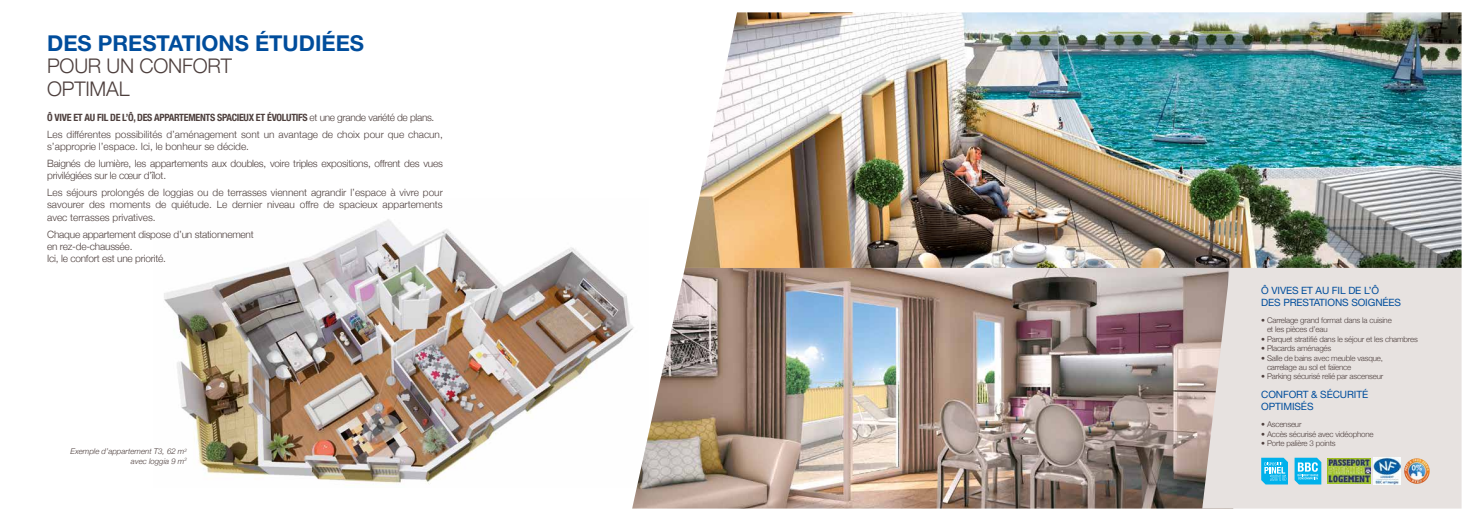
<style>
.page{position:relative;width:1474px;height:521px;background:#fff}
.page>*{position:absolute;margin:0;border:0;box-sizing:border-box;transform-origin:0 0}
.t1{font:700 21.88px "Helvetica Neue";color:#004d9c}
.t2{font:300 20.12px "Helvetica Neue";color:#4d3f3d}
.t3{font:300 10.06px/17.1px "Helvetica Neue";color:#4d3f3d}
.t4{font:300 10.06px/12.1px "Helvetica Neue";letter-spacing:-.02em;color:#4d3f3d}
.t5{font:10.06px/12.1px "Helvetica Neue";letter-spacing:-.01em;color:#004d9c}
.t6{font:300 7.88px/9.5px "Helvetica Neue";letter-spacing:-.02em;color:#4d3f3d}
.t7{font:italic 300 7.88px/9.5px "Helvetica Neue";color:#4d3f3d;text-align:right}
.s1{font-weight:700;font-stretch:condensed}
</style>
<div class="page">
<img style="left:164px;top:219px;width:468px;height:265px">
<img style="left:685px;top:12px;width:776px;height:256px">
<img style="left:632px;top:268px;width:570px;height:240px">
<svg style="left:1202px;top:268px;width:259px;height:240px;background:#e3dddb"></svg>
<svg style="left:1294px;top:458px;width:27px;height:26px"></svg>
<svg style="left:1261px;top:458px;width:26px;height:26px"></svg>
<img style="left:1327px;top:459px;width:43px;height:24px">
<img style="left:1373px;top:458px;width:26px;height:26px">
<img style="left:1403px;top:458px;width:18px;height:26px">
<h1 class="t1" style="left:47px;top:29px;width:80px">DES PRESTATIONS</h1>
<h1 class="t1" style="left:255px;top:29px;width:28px">ÉTUDI</h1>
<h1 class="t1" style="left:321px;top:29px;width:29px">ÉES</h1>
<h2 class="t2" style="left:47px;top:54px;width:15px">pour</h2>
<h2 class="t2" style="left:107px;top:54px;width:48px">un confort</h2>
<h2 class="t2" style="left:47px;top:77px;width:13px">optimal</h2>
<p class="t3" style="left:47px;top:109px;width:397px"><span class="s1">Ô VIVE ET AU FIL DE L’Ô, DES APPARTEMENTS SPACIEUX ET ÉVOLUTIFS</span> et une grande variété de plans.<br>Les différentes possibilités d’aménagement sont un avantage de choix pour que chacun,</p>
<p class="t4" style="left:47px;top:138px;width:397px;line-height:17.1px">s’approprie l’espace. Ici, le bonheur se décide.<br>Baignés de lumière, les appartements aux doubles, voire triples expositions, offrent des vues</p>
<p class="t3" style="left:47px;top:167px;width:397px">privilégiées sur le cœur d’îlot.<br>Les séjours prolongés de loggias ou de terrasses viennent agrandir l’espace à vivre pour</p>
<p class="t3" style="left:47px;top:199px;width:397px;line-height:12.1px">savourer des moments de quiétude. Le dernier niveau offre de spacieux appartements avec terrasses privatives.</p>
<p class="t4" style="left:47px;top:228px;width:208px">Chaque appartement dispose d’un stationnement en rez-de-chaussée.<br>Ici, le confort est une priorité.</p>
<p class="t7" style="left:71px;top:447px;width:118px">Exemple d’appartement T3, 62 m<sup>2 </sup>avec loggia 9 m<sup>2</sup></p>
<p class="t5" style="left:1261px;top:284px;width:141px">Ô VIVES ET AU FIL DE L’Ô<br>DES PRESTATIONS SOIGNÉES</p>
<p class="t6" style="left:1266px;top:315px;width:126px;text-indent:-6px">• Carrelage grand format dans la cuisine et les pièces d’eau</p>
<p class="t6" style="left:1261px;top:334px;width:158px">• Parquet stratifié dans le séjour et les chambres</p>
<p class="t6" style="left:1261px;top:343px;width:72px">• Placards aménagés</p>
<p class="t6" style="left:1266px;top:353px;width:117px;text-indent:-6px">• Salle de bains avec meuble vasque, carrelage au sol et faïence</p>
<p class="t6" style="left:1261px;top:372px;width:123px">• Parking sécurisé relié par ascenseur</p>
<p class="t5" style="left:1261px;top:388px;width:8px">CONFORT</p>
<p class="t5" style="left:1311px;top:388px;width:16px">&amp; SÉCURITÉ</p>
<p class="t5" style="left:1261px;top:400px;width:7px">OPTI</p>
<p class="t5" style="left:1283px;top:400px;width:15px">MISÉS</p>
<p class="t6" style="left:1261px;top:419px;width:42px">• Ascenseur</p>
<p class="t6" style="left:1261px;top:429px;width:114px">• Accès sécurisé avec vidéophone</p>
<p class="t6" style="left:1261px;top:438px;width:76px">• Porte palière 3 points</p>
</div>
